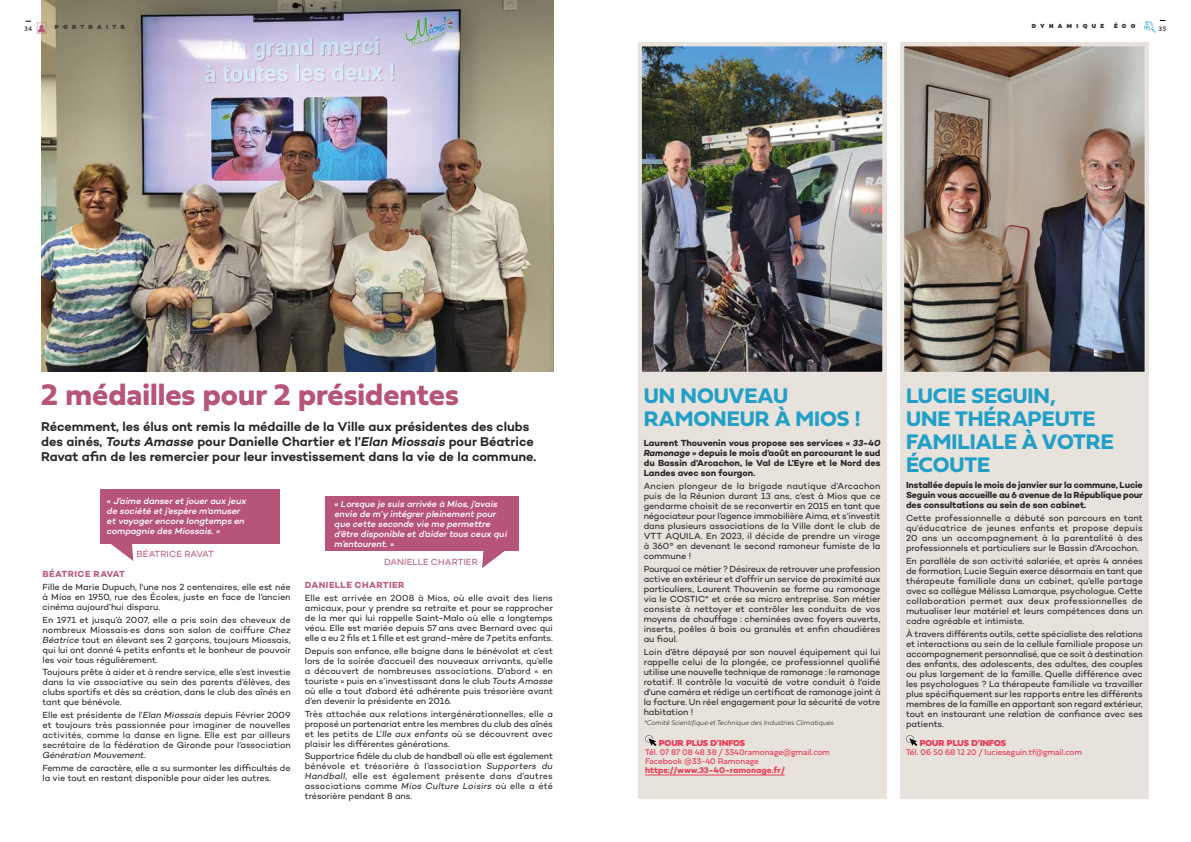
<style>
.page{position:relative;width:1191px;height:842px;background:#fff}
.page>*{position:absolute;margin:0;border:0;box-sizing:border-box;transform-origin:0 0}
.t1{font:700 31px "Fieldwork Hum";color:#b6547a}
.t2{font:22px/23px "Fieldwork Geo Bold";color:#229fc6}
.t3{font:600 13px/15px "Campton";letter-spacing:-.005em;color:#282827}
.t4{font:9px/10px "Campton";letter-spacing:-.005em;color:#282827;text-align:justify}
.t5{font:700 9px/10px "Campton";letter-spacing:-.005em;color:#282827;text-align:justify}
.t6{font:italic 500 9px/10px "Campton";letter-spacing:-.005em;color:#fff}
.t7{font:9px "Fieldwork Hum Black";color:#e83c57}
.t8{font:700 9px "Campton";letter-spacing:.05em;color:#b95d80}
.t9{font:9px "Campton";letter-spacing:.01em;color:#b95d80}
.t10{font:8.5px/9px "Fieldwork Hum";color:#e83c57}
.t11{font:700 8.5px "Campton";letter-spacing:-.005em;color:#e83c57}
.t12{font:italic 100 7px "Fieldwork";color:#282827}
.t13{font:7px "Acme";color:#3c3c3b}
.t14{font:900 6px "Campton";letter-spacing:.715em;color:#3c3c3b}
.s1{font-style:italic}
</style>
<div class="page">
<div style="left:638px;top:43px;width:248px;height:756px;background:#e7e2dc"></div>
<div style="left:900px;top:43px;width:248px;height:756px;background:#e7e2dc"></div>
<svg style="left:101px;top:543px;width:32px;height:18px"></svg>
<svg style="left:482px;top:551px;width:23px;height:17px"></svg>
<div style="left:100px;top:489px;width:179px;height:54px;background:#b6547a"></div>
<div style="left:325px;top:496px;width:193px;height:55px;background:#b6547a"></div>
<img style="left:41px;top:0;width:512px;height:371px">
<img style="left:643px;top:48px;width:238px;height:323px">
<div style="left:638px;top:43px;width:248px;height:333px;border:4px solid #e7e2dc"></div>
<img style="left:905px;top:48px;width:238px;height:323px">
<div style="left:900px;top:43px;width:248px;height:333px;border:4px solid #e7e2dc"></div>
<hr style="left:645px;top:774px;width:139px;height:1px;background:#e83c57">
<svg style="left:645px;top:735px;width:11px;height:11px"></svg>
<svg style="left:906px;top:735px;width:11px;height:11px"></svg>
<svg style="left:1144px;top:20px;width:21px;height:13px"></svg>
<svg style="left:37px;top:23px;width:9px;height:10px"></svg>
<p class="t14" style="left:55px;top:23px;width:71px">PORTRAITS</p>
<p class="t14" style="left:1032px;top:22px;width:74px">DYNAMIQUE</p>
<p class="t14" style="left:1114px;top:22px;width:23px">ÉCO</p>
<p class="t13" style="left:24px;top:24px;width:9px">34</p>
<p class="t13" style="left:1159px;top:24px;width:9px">35</p>
<h1 class="t1" style="left:41px;top:370px;width:419px">2 médailles pour 2 présidentes</h1>
<p class="t3" style="left:41px;top:419px;width:496px">Récemment, les élus ont remis la médaille de la Ville aux présidentes des clubs des ainés, <span class="s1">Touts Amasse</span> pour Danielle Chartier et l’<span class="s1">Elan Miossais</span> pour Béatrice<br>Ravat afin de les remercier pour leur investissement dans la vie de la commune.</p>
<p class="t6" style="left:107px;top:496px;width:141px">« J’aime danser et jouer aux jeux de société et j’espère m’amuser et voyager encore longtemps en compagnie des Miossais. »</p>
<p class="t6" style="left:334px;top:499px;width:174px">« Lorsque je suis arrivée à Mios, j’avais envie de m’y intégrer pleinement pour que cette seconde vie me permettre d’être disponible et d’aider tous ceux qui m’entourent. »</p>
<p class="t9" style="left:137px;top:548px;width:79px">BÉATRICE RAVAT</p>
<p class="t9" style="left:384px;top:557px;width:95px">DANIELLE CHARTIER</p>
<p class="t8" style="left:43px;top:568px;width:84px">BÉATRICE RAVAT</p>
<p class="t4" style="left:43px;top:581px;width:250px">Fille de Marie Dupuch, l'une nos 2 centenaires, elle est née à Mios en 1950, rue des Écoles, juste en face de l’ancien cinéma aujourd’hui disparu.</p>
<p class="t4" style="left:43px;top:614px;width:250px">En 1971 et jusqu’à 2007, elle a pris soin des cheveux de nombreux Miossais·es dans son salon de coiffure <span class="s1">Chez Béatrice</span> tout en élevant ses 2 garçons, toujours Miossais, qui lui ont donné 4 petits enfants et le bonheur de pouvoir les voir tous régulièrement.</p>
<p class="t4" style="left:43px;top:667px;width:250px">Toujours prête à aider et à rendre service, elle s’est investie dans la vie associative au sein des parents d’élèves, des clubs sportifs et dès sa création, dans le club des aînés en tant que bénévole.</p>
<p class="t4" style="left:43px;top:710px;width:250px">Elle est présidente de l’<span class="s1">Elan Miossais</span> depuis Février 2009 et toujours très passionnée pour imaginer de nouvelles activités, comme la danse en ligne. Elle est par ailleurs secrétaire de la fédération de Gironde pour l’association <span class="s1">Génération Mouvement</span>.</p>
<p class="t4" style="left:43px;top:763px;width:250px">Femme de caractère, elle a su surmonter les difficultés de la vie tout en restant disponible pour aider les autres.</p>
<p class="t8" style="left:305px;top:579px;width:101px">DANIELLE CHARTIER</p>
<p class="t4" style="left:305px;top:593px;width:250px">Elle est arrivée en 2008 à Mios, où elle avait des liens amicaux, pour y prendre sa retraite et pour se rapprocher de la mer qui lui rappelle Saint-Malo où elle a longtemps vécu. Elle est mariée depuis 57 ans avec Bernard avec qui elle a eu 2 fils et 1 fille et est grand-mère de 7 petits enfants.</p>
<p class="t4" style="left:305px;top:645px;width:250px">Depuis son enfance, elle baigne dans le bénévolat et c’est lors de la soirée d’accueil des nouveaux arrivants, qu’elle a découvert de nombreuses associations. D’abord « en touriste » puis en s’investissant dans le club <span class="s1">Touts Amasse </span>où elle a tout d’abord été adhérente puis trésorière avant d’en devenir la présidente en 2016.</p>
<p class="t4" style="left:305px;top:708px;width:250px">Très attachée aux relations intergénérationnelles, elle a proposé un partenariat entre les membres du club des aînés et les petits de L’<span class="s1">Ile aux enfants</span> où se découvrent avec plaisir les différentes générations.</p>
<p class="t4" style="left:305px;top:751px;width:250px">Supportrice fidèle du club de handball où elle est également bénévole et trésorière à l’association <span class="s1">Supporters du Handball</span>, elle est également présente dans d’autres associations comme <span class="s1">Mios Culture Loisirs</span> où elle a été trésorière pendant 8 ans.</p>
<h2 class="t2" style="left:643px;top:383px;width:218px">UN NOUVEAU<br>RAMONEUR À MIOS !</h2>
<h2 class="t2" style="left:906px;top:383px;width:209px">LUCIE SEGUIN,<br>UNE THÉRAPEUTE<br>FAMILIALE À VOTRE<br>ÉCOUTE</h2>
<p class="t5" style="left:643px;top:438px;width:238px">Laurent Thouvenin vous propose ses services « <span class="s1">33-40<br>Ramonage</span> » depuis le mois d’août en parcourant le sud du Bassin d’Arcachon, le Val de L’Eyre et le Nord des Landes avec son fourgon.</p>
<p class="t4" style="left:643px;top:481px;width:238px">Ancien plongeur de la brigade nautique d’Arcachon puis de la Réunion durant 13 ans, c’est à Mios que ce gendarme choisit de se reconvertir en 2015 en tant que négociateur pour l’agence immobilière Aima, et s’investit dans plusieurs associations de la Ville dont le club de VTT AQUILA. En 2023, il décide de prendre un virage à 360° en devenant le second ramoneur fumiste de la commune !</p>
<p class="t4" style="left:643px;top:564px;width:238px">Pourquoi ce métier ? Désireux de retrouver une profession active en extérieur et d’offrir un service de proximité aux particuliers, Laurent Thouvenin se forme au ramonage via le COSTIC* et crée sa micro entreprise. Son métier consiste à nettoyer et contrôler les conduits de vos moyens de chauffage : cheminées avec foyers ouverts, inserts, poêles à bois ou granulés et enfin chaudières au fioul.</p>
<p class="t4" style="left:643px;top:647px;width:238px">Loin d’être dépaysé par son nouvel équipement qui lui rappelle celui de la plongée, ce professionnel qualifié utilise une nouvelle technique de ramonage : le ramonage rotatif. Il contrôle la vacuité de votre conduit à l'aide d'une caméra et rédige un certificat de ramonage joint à la facture. Un réel engagement pour la sécurité de votre habitation !</p>
<p class="t12" style="left:643px;top:717px;width:191px">*Comité Scientifique et Technique des Industries Climatiques</p>
<p class="t5" style="left:906px;top:480px;width:238px">Installée depuis le mois de janvier sur la commune, Lucie Seguin vous accueille au 6 avenue de la République pour des consultations au sein de son cabinet.</p>
<p class="t4" style="left:906px;top:513px;width:238px">Cette professionnelle a débuté son parcours en tant qu’éducatrice de jeunes enfants et propose depuis 20 ans un accompagnement à la parentalité à des professionnels et particuliers sur le Bassin d’Arcachon.</p>
<p class="t4" style="left:906px;top:556px;width:238px">En parallèle de son activité salariée, et après 4 années de formation, Lucie Seguin exerce désormais en tant que thérapeute familiale dans un cabinet, qu’elle partage avec sa collègue Mélissa Lamarque, psychologue. Cette collaboration permet aux deux professionnelles de mutualiser leur matériel et leurs compétences dans un cadre agréable et intimiste.</p>
<p class="t4" style="left:906px;top:628px;width:238px">À travers différents outils, cette spécialiste des relations et interactions au sein de la cellule familiale propose un accompagnement personnalisé, que ce soit à destination des enfants, des adolescents, des adultes, des couples ou plus largement de la famille. Quelle différence avec les psychologues ? La thérapeute familiale va travailler plus spécifiquement sur les rapports entre les différents membres de la famille en apportant son regard extérieur, tout en instaurant une relation de confiance avec ses patients.</p>
<p class="t7" style="left:659px;top:735px;width:88px">POUR PLUS D’INFOS</p>
<p class="t10" style="left:645px;top:747px;width:186px">Tél. 07 87 08 48 38 / 3340ramonage@gmail.com<br>Facebook @33-40 Ramonage</p>
<p class="t11" style="left:645px;top:765px;width:141px">https://www.33-40-ramonage.fr/</p>
<p class="t7" style="left:919px;top:735px;width:88px">POUR PLUS D’INFOS</p>
<p class="t10" style="left:906px;top:747px;width:177px">Tél. 06 50 68 12 20 / lucieseguin.tf@gmail.com</p>
</div>
